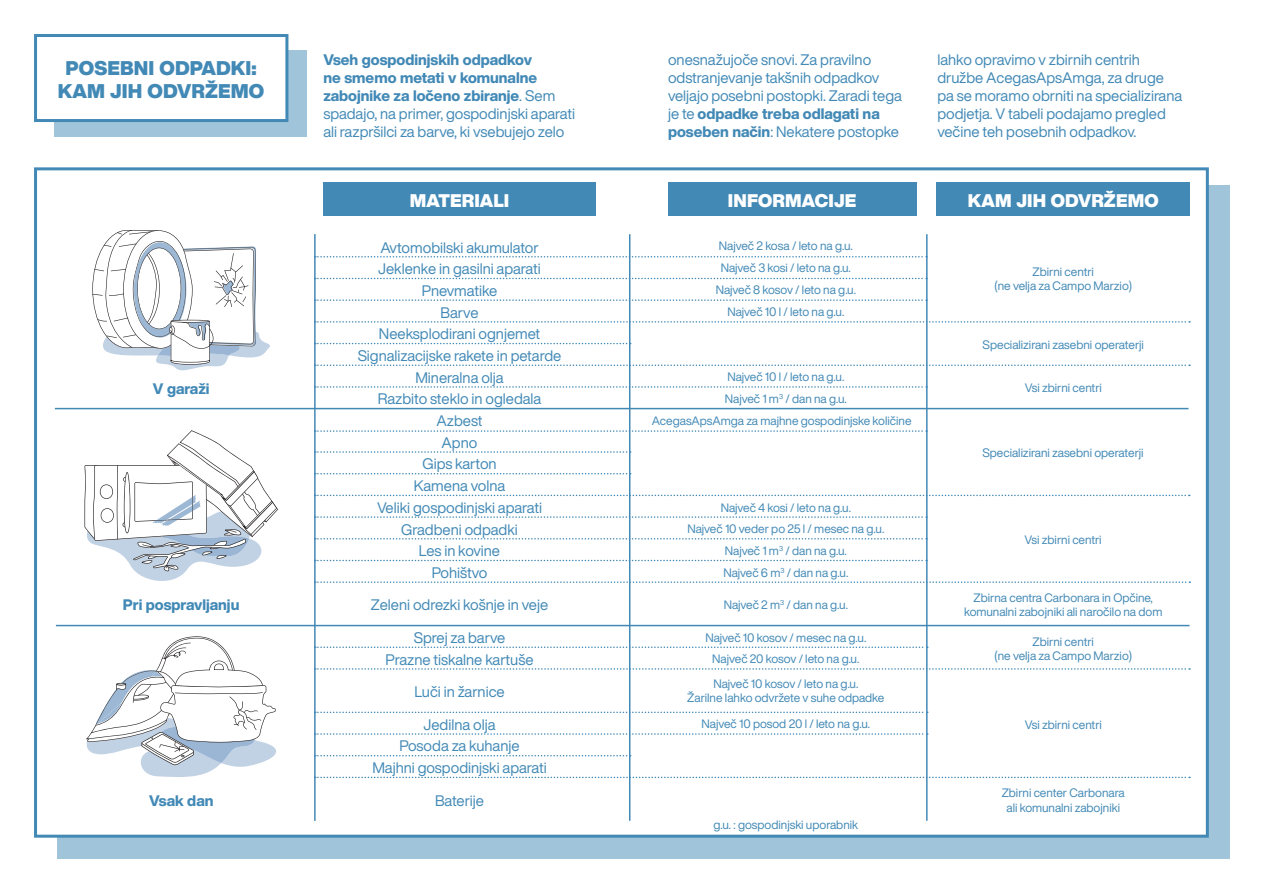
<style>
.page{position:relative;width:1268px;height:893px;background:#fff}
.page>*{position:absolute;margin:0;border:0;box-sizing:border-box;transform-origin:0 0}
.t1{font:19.5px/23.4px "Helvetica Now Display";letter-spacing:.01em;color:#4289b6;text-align:center}
.t2{font:18px "Helvetica Now Display";letter-spacing:.01em;color:#fff}
.t3{font:15px/18px "Helvetica Now Display";color:#4289b6;text-align:center}
.t4{font:800 15px "Helvetica Now Display";color:#4289b6}
.t5{font:12px/14.4px "Helvetica Now Display";color:#4289b6;text-align:center}
.s1{font-weight:800}
</style>
<div class="page">
<div style="left:58px;top:185px;width:1171px;height:674px;background:#a0c4da"></div>
<div style="left:34px;top:167px;width:1174px;height:671px;background:#fff;border:3px solid #4289b6"></div>
<div style="left:323px;top:182px;width:272px;height:34px;background:#4289b6"></div>
<div style="left:668px;top:182px;width:248px;height:34px;background:#4289b6"></div>
<div style="left:54px;top:50px;width:252px;height:87px;background:#a0c4da"></div>
<hr style="left:314px;top:234px;width:1px;height:587px;background:#4289b6">
<hr style="left:629px;top:234px;width:1px;height:587px;background:#4289b6">
<hr style="left:925px;top:234px;width:2px;height:587px;background:#4289b6">
<div style="left:936px;top:182px;width:253px;height:34px;background:#4289b6"></div>
<svg style="left:92px;top:230px;width:178px;height:140px"></svg>
<svg style="left:84px;top:430px;width:194px;height:151px"></svg>
<svg style="left:86px;top:636px;width:190px;height:141px"></svg>
<div style="left:34px;top:34px;width:254px;height:88px;background:#fff;border:3px solid #4289b6"></div>
<hr style="left:55px;top:408px;width:1133px;height:1px;background:#4289b6">
<hr style="left:56px;top:625px;width:1133px;height:1px;background:#4289b6">
<svg style="left:315px;top:256px;width:611px;height:2px"></svg>
<svg style="left:315px;top:278px;width:611px;height:1px"></svg>
<svg style="left:315px;top:299px;width:611px;height:2px"></svg>
<svg style="left:315px;top:321px;width:874px;height:2px"></svg>
<svg style="left:315px;top:343px;width:313px;height:1px"></svg>
<svg style="left:315px;top:364px;width:874px;height:2px"></svg>
<svg style="left:315px;top:386px;width:611px;height:2px"></svg>
<svg style="left:315px;top:430px;width:611px;height:2px"></svg>
<svg style="left:315px;top:451px;width:313px;height:2px"></svg>
<svg style="left:315px;top:473px;width:313px;height:1px"></svg>
<svg style="left:315px;top:495px;width:874px;height:1px"></svg>
<svg style="left:315px;top:516px;width:611px;height:2px"></svg>
<svg style="left:315px;top:538px;width:611px;height:2px"></svg>
<svg style="left:315px;top:560px;width:611px;height:1px"></svg>
<svg style="left:315px;top:581px;width:874px;height:2px"></svg>
<svg style="left:315px;top:646px;width:612px;height:2px"></svg>
<svg style="left:315px;top:668px;width:874px;height:2px"></svg>
<svg style="left:315px;top:712px;width:611px;height:1px"></svg>
<svg style="left:315px;top:733px;width:611px;height:2px"></svg>
<svg style="left:315px;top:755px;width:313px;height:1px"></svg>
<svg style="left:315px;top:777px;width:874px;height:1px"></svg>
<h1 class="t1" style="left:58px;top:57px;width:208px">POSEBNI ODPADKI:<br>KAM JIH ODVRŽEMO</h1>
<p class="t3" style="left:323px;top:51px;width:253px;text-align:left"><span class="s1">Vseh gospodinjskih odpadkov<br>ne smemo metati v komunalne zabojnike za ločeno zbiranje</span>. Sem spadajo, na primer, gospodinjski aparati ali razpršilci za barve, ki vsebujejo zelo</p>
<p class="t3" style="left:668px;top:51px;width:235px;text-align:left">onesnažujoče snovi. Za pravilno odstranjevanje takšnih odpadkov veljajo posebni postopki. Zaradi tega je te <span class="s1">odpadke treba odlagati na poseben način</span>: Nekatere postopke</p>
<p class="t3" style="left:937px;top:51px;width:246px;text-align:left">lahko opravimo v zbirnih centrih družbe AcegasApsAmga, za druge pa se moramo obrniti na specializirana podjetja. V tabeli podajamo pregled večine teh posebnih odpadkov.</p>
<p class="t2" style="left:409px;top:188px;width:101px">MATERIALI</p>
<p class="t2" style="left:727px;top:188px;width:130px">INFORMACIJE</p>
<p class="t2" style="left:967px;top:188px;width:192px">KAM JIH ODVRŽEMO</p>
<p class="t4" style="left:153px;top:378px;width:58px">V garaži</p>
<p class="t4" style="left:123px;top:595px;width:118px">Pri pospravljanju</p>
<p class="t4" style="left:149px;top:790px;width:66px">Vsak dan</p>
<p class="t3" style="left:378px;top:236px;width:164px;line-height:21.8px;text-align:left">Avtomobilski akumulator<br>Jeklenke in gasilni aparati</p>
<p class="t5" style="left:718px;top:239px;width:135px">Največ 2 kosa / leto na g.u.</p>
<p class="t5" style="left:715px;top:257px;width:142px;line-height:21.9px">Največ 3 kosi / leto na g.u.<br>Največ 8 kosov / leto na g.u.</p>
<p class="t3" style="left:421px;top:281px;width:77px">Pnevmatike</p>
<p class="t3" style="left:440px;top:303px;width:39px">Barve</p>
<p class="t3" style="left:379px;top:325px;width:163px">Neeksplodirani ognjemet</p>
<p class="t3" style="left:357px;top:347px;width:205px">Signalizacijske rakete in petarde</p>
<p class="t3" style="left:415px;top:368px;width:90px">Mineralna olja</p>
<p class="t3" style="left:377px;top:390px;width:165px">Razbito steklo in ogledala</p>
<p class="t5" style="left:727px;top:304px;width:118px">Največ 10 l / leto na g.u.</p>
<p class="t5" style="left:727px;top:370px;width:118px">Največ 10 l / leto na g.u.</p>
<p class="t5" style="left:724px;top:391px;width:123px">Največ 1 m<sup>3</sup> / dan na g.u.</p>
<p class="t3" style="left:436px;top:412px;width:48px">Azbest</p>
<p class="t5" style="left:651px;top:413px;width:261px">AcegasApsAmga za majhne gospodinjske količine</p>
<p class="t3" style="left:414px;top:431px;width:93px;line-height:21.8px">Apno<br>Gips karton<br>Kamena volna</p>
<p class="t5" style="left:994px;top:264px;width:139px">Zbirni centri<br>(ne velja za Campo Marzio)</p>
<p class="t5" style="left:982px;top:337px;width:163px">Specializirani zasebni operaterji</p>
<p class="t5" style="left:1024px;top:381px;width:79px">Vsi zbirni centri</p>
<p class="t5" style="left:982px;top:446px;width:163px">Specializirani zasebni operaterji</p>
<p class="t3" style="left:377px;top:496px;width:166px;line-height:21.8px">Veliki gospodinjski aparati<br>Gradbeni odpadki</p>
<p class="t3" style="left:419px;top:540px;width:83px;line-height:21.8px">Les in kovine<br>Pohištvo</p>
<p class="t3" style="left:371px;top:596px;width:179px">Zeleni odrezki košnje in veje</p>
<p class="t5" style="left:687px;top:496px;width:198px;line-height:21.8px">Največ 4 kosi / leto na g.u.<br>Največ 10 veder po 25 l / mesec na g.u.<br>Največ 1 m<sup>3</sup> / dan na g.u.<br>Največ 6 m<sup>3</sup> / dan na g.u.</p>
<p class="t5" style="left:723px;top:598px;width:126px">Največ 2 m<sup>3</sup> / dan na g.u.</p>
<p class="t5" style="left:963px;top:590px;width:200px">Zbirna centra Carbonara in Opčine, komunalni zabojniki ali naročilo na dom</p>
<p class="t5" style="left:1024px;top:532px;width:79px">Vsi zbirni centri</p>
<p class="t3" style="left:413px;top:628px;width:93px">Sprej za barve</p>
<p class="t5" style="left:705px;top:630px;width:162px">Največ 10 kosov / mesec na g.u.</p>
<p class="t3" style="left:385px;top:650px;width:149px">Prazne tiskalne kartuše</p>
<p class="t5" style="left:712px;top:652px;width:149px">Največ 20 kosov / leto na g.u.</p>
<p class="t3" style="left:414px;top:683px;width:92px">Luči in žarnice</p>
<p class="t5" style="left:687px;top:676px;width:199px">Največ 10 kosov / leto na g.u.<br>Žarilne lahko odvržete v suhe odpadke</p>
<p class="t5" style="left:994px;top:634px;width:139px">Zbirni centri<br>(ne velja za Campo Marzio)</p>
<p class="t3" style="left:423px;top:715px;width:73px">Jedilna olja</p>
<p class="t5" style="left:701px;top:717px;width:170px">Največ 10 posod 20 l / leto na g.u.</p>
<p class="t5" style="left:1024px;top:717px;width:79px">Vsi zbirni centri</p>
<p class="t3" style="left:372px;top:735px;width:176px;line-height:21.8px">Posoda za kuhanje<br>Majhni gospodinjski aparati</p>
<p class="t3" style="left:435px;top:791px;width:51px">Baterije</p>
<p class="t5" style="left:1001px;top:786px;width:125px">Zbirni center Carbonara ali komunalni zabojniki</p>
<p class="t5" style="left:713px;top:817px;width:146px">g.u. : gospodinjski uporabnik</p>
</div>
